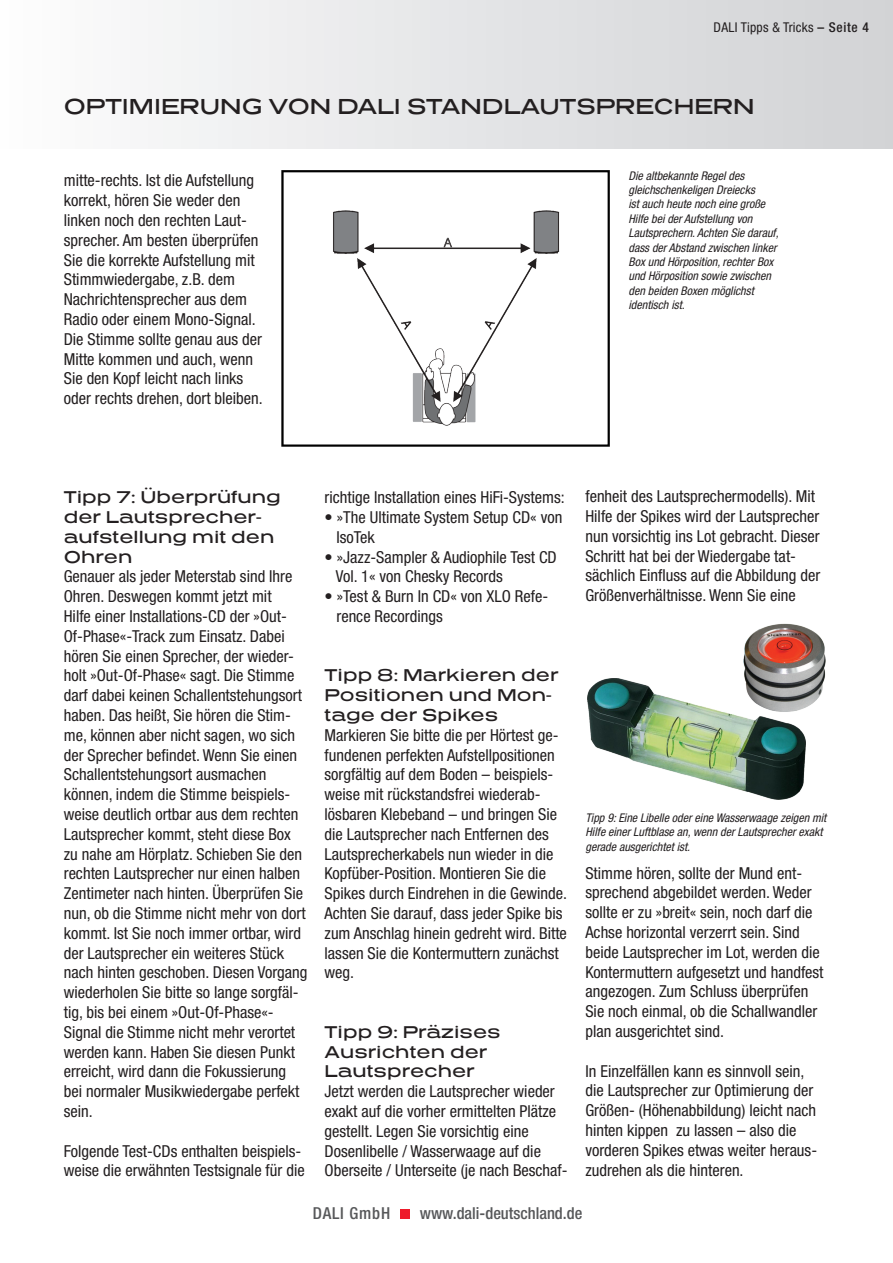
<style>
.page{position:relative;width:893px;height:1263px;background:#fff}
.page>*{position:absolute;margin:0;border:0;box-sizing:border-box;transform-origin:0 0}
.Heading_1{font:21px "Presicav Rg";color:#231f20}
.Body_text{font:condensed 16.5px/19.8px "Helvetica Neue";color:#231f20}
.Body_text-2{font:16.5px/19.8px "Presicav Rg";color:#231f20}
.t1{font:500 condensed 16.5px "Helvetica Neue";color:#57585a}
.t2{font:500 condensed 16.5px "Helvetica Neue";letter-spacing:.05em;color:#57585a}
.Body_text-3{font:condensed 13.5px "Helvetica Neue";letter-spacing:.02em;color:#231f20}
.Figuretext{font:italic condensed 12px/14.4px "Helvetica Neue";color:#231f20}
.s1{font-weight:500}
</style>
<div class="page">
<div style="left:0;top:0;width:893px;height:149px;background:linear-gradient(to right,#fdfdfd,#d0d2d4)"></div>
<img style="left:282px;top:170px;width:327px;height:277px">
<img style="left:743px;top:623px;width:83px;height:85px">
<div style="left:400px;top:1209px;width:10px;height:9px;background:#ee1b2b"></div>
<img style="left:587px;top:678px;width:218px;height:122px">
<p class="Body_text-3" style="left:714px;top:19px;width:157px">DALI Tipps &amp; Tricks <span class="s1">– Seite 4</span></p>
<p class="Heading_1" style="left:64px;top:92px;width:692px">OPTIMIERUNG VON DALI STANDLAUTSPRECHERN</p>
<p class="Body_text" style="left:64px;top:170px;width:192px">mitte-rechts. Ist die Aufstellung</p>
<p class="Body_text" style="left:64px;top:190px;width:178px">korrekt, hören Sie weder den</p>
<p class="Body_text" style="left:64px;top:210px;width:185px">linken noch den rechten Laut-</p>
<p class="Body_text" style="left:64px;top:230px;width:196px">sprecher. Am besten überprüfen</p>
<p class="Body_text" style="left:64px;top:250px;width:192px">Sie die korrekte Aufstellung mit<br>Stimmwiedergabe, z.B. dem</p>
<p class="Body_text" style="left:64px;top:289px;width:194px">Nachrichtensprecher aus dem<br>Radio oder einem Mono-Signal.</p>
<p class="Body_text" style="left:64px;top:329px;width:200px">Die Stimme sollte genau aus der<br>Mitte kommen und auch, wenn<br>Sie den Kopf leicht nach links</p>
<p class="Body_text" style="left:64px;top:388px;width:201px">oder rechts drehen, dort bleiben.</p>
<p class="Figuretext" style="left:628px;top:168px;width:152px">Die altbekannte Regel des gleichschenkeligen Dreiecks<br>ist auch heute noch eine große<br>Hilfe bei der Aufstellung von<br>Lautsprechern. Achten Sie darauf, dass der Abstand zwischen linker<br>Box und Hörposition, rechter Box und Hörposition sowie zwischen den beiden Boxen möglichst identisch ist.</p>
<p class="Body_text-2" style="left:64px;top:487px;width:219px">Tipp 7: Überprüfung der Lautsprecher&shy;aufstellung mit den<br>Ohren</p>
<p class="Body_text" style="left:64px;top:566px;width:245px">Genauer als jeder Meterstab sind Ihre Ohren. Deswegen kommt jetzt mit<br>Hilfe einer Installations-CD der »Out-Of-Phase«-Track zum Einsatz. Dabei hören Sie einen Sprecher, der wieder&shy;holt »Out-Of-Phase« sagt. Die Stimme darf dabei keinen Schallentstehungsort haben. Das heißt, Sie hören die Stim&shy;me, können aber nicht sagen, wo sich der Sprecher befindet. Wenn Sie einen Schallentstehungsort ausmachen können, indem die Stimme beispiels&shy;weise deutlich ortbar aus dem rechten Lautsprecher kommt, steht diese Box zu nahe am Hörplatz. Schieben Sie den rechten Lautsprecher nur einen halben Zentimeter nach hinten. Überprüfen Sie nun, ob die Stimme nicht mehr von dort kommt. Ist Sie noch immer ortbar, wird der Lautsprecher ein weiteres Stück nach hinten geschoben. Diesen Vorgang wiederholen Sie bitte so lange sorgfäl&shy;tig, bis bei einem »Out-Of-Phase«-</p>
<p class="Body_text" style="left:64px;top:1022px;width:237px">Signal die Stimme nicht mehr verortet werden kann. Haben Sie diesen Punkt erreicht, wird dann die Fokussierung bei normaler Musikwiedergabe perfekt sein.</p>
<p class="Body_text" style="left:64px;top:1141px;width:242px">Folgende Test-CDs enthalten beispiels&shy;weise die erwähnten Testsignale für die</p>
<p class="Body_text" style="left:325px;top:487px;width:242px">richtige Installation eines HiFi-Systems:</p>
<p class="Body_text" style="left:336px;top:507px;width:227px;text-indent:-12px">• »The Ultimate System Setup CD« von<br>IsoTek</p>
<p class="Body_text" style="left:336px;top:547px;width:222px;text-indent:-11px">• »Jazz-Sampler &amp; Audiophile Test CD<br>Vol. 1« von Chesky Records</p>
<p class="Body_text" style="left:336px;top:586px;width:213px;text-indent:-12px">• »Test &amp; Burn In CD« von XLO Refe&shy;rence Recordings</p>
<p class="Body_text-2" style="left:325px;top:665px;width:235px">Tipp 8: Markieren der<br>Positionen und Mon&shy;tage der Spikes</p>
<p class="Body_text" style="left:325px;top:725px;width:244px">Markieren Sie bitte die per Hörtest ge&shy;fundenen perfekten Aufstellpositionen sorgfältig auf dem Boden – beispiels&shy;weise mit rückstandsfrei wiederab&shy;lösbaren Klebeband – und bringen Sie die Lautsprecher nach Entfernen des Lautsprecherkabels nun wieder in die Kopfüber-Position. Montieren Sie die Spikes durch Eindrehen in die Gewinde.<br>Achten Sie darauf, dass jeder Spike bis zum Anschlag hinein gedreht wird. Bitte lassen Sie die Kontermuttern zunächst weg.</p>
<p class="Body_text-2" style="left:325px;top:1021px;width:178px">Tipp 9: Präzises</p>
<p class="Body_text-2" style="left:325px;top:1041px;width:164px">Ausrichten der<br>Lautsprecher</p>
<p class="Body_text" style="left:325px;top:1081px;width:245px">Jetzt werden die Lautsprecher wieder exakt auf die vorher ermittelten Plätze gestellt. Legen Sie vorsichtig eine Dosenlibelle / Wasserwaage auf die Oberseite / Unterseite (je nach Beschaf-</p>
<p class="Body_text" style="left:585px;top:486px;width:236px">fenheit des Lautsprechermodells). Mit Hilfe der Spikes wird der Lautsprecher nun vorsichtig ins Lot gebracht. Dieser Schritt hat bei der Wiedergabe tat&shy;sächlich Einfluss auf die Abbildung der Größenverhältnisse. Wenn Sie eine</p>
<p class="Figuretext" style="left:585px;top:810px;width:242px">Tipp 9: Eine Libelle oder eine Wasserwaage zeigen mit<br>Hilfe einer Luftblase an, wenn der Lautsprecher exakt gerade ausgerichtet ist.</p>
<p class="Body_text" style="left:585px;top:863px;width:240px">Stimme hören, sollte der Mund ent&shy;sprechend abgebildet werden. Weder sollte er zu »breit« sein, noch darf die Achse horizontal verzerrt sein. Sind beide Lautsprecher im Lot, werden die Kontermuttern aufgesetzt und handfest angezogen. Zum Schluss überprüfen Sie noch einmal, ob die Schallwandler plan ausgerichtet sind.</p>
<p class="Body_text" style="left:585px;top:1061px;width:233px">In Einzelfällen kann es sinnvoll sein, die Lautsprecher zur Optimierung der Größen- (Höhenabbildung) leicht nach hinten kippen zu lassen – also die vorderen Spikes etwas weiter heraus&shy;zudrehen als die hinteren.</p>
<p class="t2" style="left:313px;top:1203px;width:79px">DALI GmbH</p>
<p class="t1" style="left:420px;top:1203px;width:164px">www.dali-deutschland.de</p>
</div>
